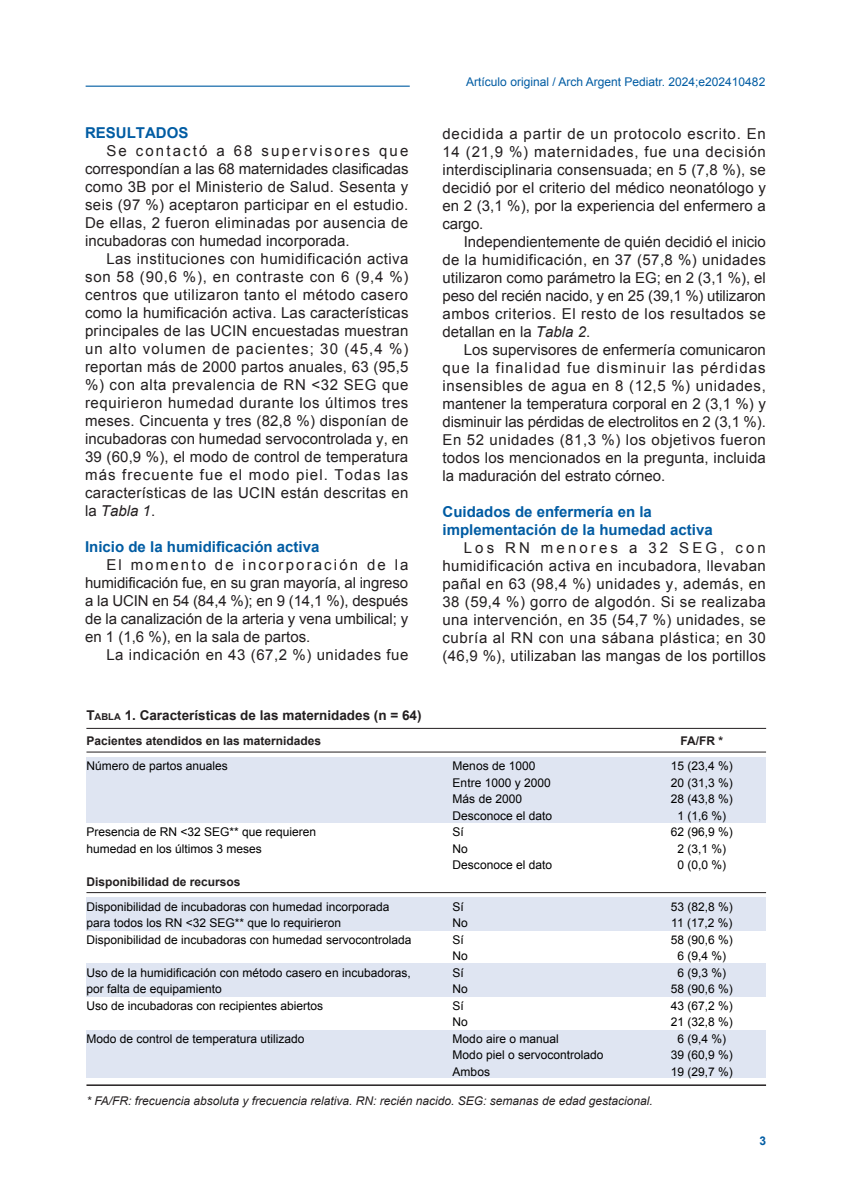
<style>
.page{position:relative;width:851px;height:1191px;background:#fff}
.page>*{position:absolute;margin:0;border:0;box-sizing:border-box;transform-origin:0 0}
._0_Texto_x10{font:15px/18px "Arial";letter-spacing:.015em;color:#231f20;text-align:justify}
._6_Sub__x10B_May-min{font:700 15px/18px "Arial";color:#015ca3}
._0_Texto_x10-2{font:15px "Arial";letter-spacing:.035em;color:#231f20}
._5_Sub__x10B_May{font:700 15px "Arial";color:#015ca3}
._9_Cuadros_Títulos_x{font:700 13.5px "Arial";color:#231f20}
._9_Cuadros_textos_x8{font:12px "Arial";color:#000}
._9_Cuadros_textos_x8-2{font:italic 12px "Arial";color:#231f20}
._9_Cuadros_textos_x8-3{font:700 12px "Arial";color:#231f20}
.t1{font:12px "Arial";color:#015ca3}
.t2{font:700 12px "Arial";color:#015ca3}
.s1{font-style:italic}
.s2{font-style:inherit}
.s3{font-size:9.45px}
</style>
<div class="page">
<hr style="left:86px;top:86px;width:323px;height:1px;background:#015ca3">
<div style="left:86px;top:757px;width:679px;height:65px;background:#dfe5f2"></div>
<div style="left:87px;top:898px;width:679px;height:33px;background:#dfe5f2"></div>
<div style="left:86px;top:963px;width:679px;height:34px;background:#dfe5f2"></div>
<div style="left:86px;top:1030px;width:679px;height:47px;background:#dfe5f2"></div>
<hr style="left:86px;top:728px;width:680px;height:1px;background:#231f20">
<hr style="left:86px;top:751px;width:680px;height:1px;background:#231f20">
<hr style="left:86px;top:892px;width:680px;height:1px;background:#231f20">
<hr style="left:86px;top:1084px;width:680px;height:2px;background:#231f20">
<p class="_5_Sub__x10B_May" style="left:85px;top:123px;width:105px">RESULTADOS</p>
<p class="_0_Texto_x10" style="left:85px;top:142px;width:325px;text-indent:21px">Se contactó a 68 supervisores que correspondían a las 68 maternidades clasificadas como 3B por el Ministerio de Salud. Sesenta y seis (97 %) aceptaron participar en el estudio.<br>De ellas, 2 fueron eliminadas por ausencia de incubadoras con humedad incorporada.</p>
<p class="_0_Texto_x10" style="left:85px;top:250px;width:325px;text-indent:21px">Las instituciones con humidificación activa son 58 (90,6 %), en contraste con 6 (9,4 %) centros que utilizaron tanto el método casero como la humificación activa. Las características principales de las UCIN encuestadas muestran un alto volumen de pacientes; 30 (45,4 %) reportan más de 2000 partos anuales, 63 (95,5 %) con alta prevalencia de RN &lt;32 SEG que requirieron humedad durante los últimos tres meses. Cincuenta y tres (82,8 %) disponían de incubadoras con humedad servocontrolada y, en 39 (60,9 %), el modo de control de temperatura más frecuente fue el modo piel. Todas las características de las UCIN están descritas en la <span class="s1">Tabla 1</span>.</p>
<p class="_6_Sub__x10B_May-min" style="left:85px;top:538px;width:236px">Inicio de la humidificación activa</p>
<p class="_0_Texto_x10" style="left:85px;top:556px;width:325px;text-indent:21px">El momento de incorporación de la humidificación fue, en su gran mayoría, al ingreso a la UCIN en 54 (84,4 %); en 9 (14,1 %), después de la canalización de la arteria y vena umbilical; y en 1 (1,6 %), en la sala de partos.</p>
<p class="_0_Texto_x10-2" style="left:106px;top:645px;width:303px">La indicación en 43 (67,2 %) unidades fue</p>
<p class="t1" style="left:466px;top:74px;width:300px">Artículo original / Arch Argent Pediatr. 2024;e202410482</p>
<p class="_0_Texto_x10" style="left:442px;top:124px;width:325px">decidida a partir de un protocolo escrito. En 14 (21,9 %) maternidades, fue una decisión interdisciplinaria consensuada; en 5 (7,8 %), se decidió por el criterio del médico neonatólogo y en 2 (3,1 %), por la experiencia del enfermero a cargo.</p>
<p class="_0_Texto_x10" style="left:442px;top:232px;width:325px;text-indent:21px">Independientemente de quién decidió el inicio de la humidificación, en 37 (57,8 %) unidades utilizaron como parámetro la EG; en 2 (3,1 %), el peso del recién nacido, y en 25 (39,1 %) utilizaron ambos criterios. El resto de los resultados se detallan en la <span class="s1">Tabla 2</span>.</p>
<p class="_0_Texto_x10" style="left:442px;top:340px;width:325px;text-indent:21px">Los supervisores de enfermería comunicaron que la finalidad fue disminuir las pérdidas insensibles de agua en 8 (12,5 %) unidades, mantener la temperatura corporal en 2 (3,1 %) y disminuir las pérdidas de electrolitos en 2 (3,1 %).<br>En 52 unidades (81,3 %) los objetivos fueron todos los mencionados en la pregunta, incluida la maduración del estrato córneo.</p>
<p class="_6_Sub__x10B_May-min" style="left:442px;top:503px;width:272px">Cuidados de enfermería en la implementación de la humedad activa</p>
<p class="_0_Texto_x10" style="left:442px;top:538px;width:325px;text-indent:21px">Los RN menores a 32 SEG, con humidificación activa en incubadora, llevaban pañal en 63 (98,4 %) unidades y, además, en 38 (59,4 %) gorro de algodón. Si se realizaba una intervención, en 35 (54,7 %) unidades, se cubría al RN con una sábana plástica; en 30 (46,9 %), utilizaban las mangas de los portillos</p>
<p class="_9_Cuadros_Títulos_x" style="left:86px;top:706px;width:337px"><span class="s2">T</span><span class="s3">abla</span> 1. Características de las maternidades (n = 64)</p>
<p class="_9_Cuadros_textos_x8-3" style="left:86px;top:733px;width:236px">Pacientes atendidos en las maternidades</p>
<p class="_9_Cuadros_textos_x8-3" style="left:680px;top:733px;width:44px">FA/FR *</p>
<p class="_9_Cuadros_textos_x8" style="left:86px;top:758px;width:143px">Número de partos anuales</p>
<p class="_9_Cuadros_textos_x8" style="left:452px;top:758px;width:84px">Menos de 1000</p>
<p class="_9_Cuadros_textos_x8" style="left:670px;top:758px;width:64px">15 (23,4 %)</p>
<p class="_9_Cuadros_textos_x8" style="left:452px;top:774px;width:100px">Entre 1000 y 2000</p>
<p class="_9_Cuadros_textos_x8" style="left:670px;top:774px;width:64px">20 (31,3 %)</p>
<p class="_9_Cuadros_textos_x8" style="left:452px;top:791px;width:71px">Más de 2000</p>
<p class="_9_Cuadros_textos_x8" style="left:670px;top:791px;width:64px">28 (43,8 %)</p>
<p class="_9_Cuadros_textos_x8" style="left:452px;top:807px;width:101px">Desconoce el dato</p>
<p class="_9_Cuadros_textos_x8" style="left:677px;top:807px;width:50px">1 (1,6 %)</p>
<p class="_9_Cuadros_textos_x8" style="left:86px;top:824px;width:231px">Presencia de RN &lt;32 SEG** que requieren</p>
<p class="_9_Cuadros_textos_x8" style="left:452px;top:824px;width:13px">Sí</p>
<p class="_9_Cuadros_textos_x8" style="left:670px;top:824px;width:64px">62 (96,9 %)</p>
<p class="_9_Cuadros_textos_x8" style="left:86px;top:840px;width:177px">humedad en los últimos 3 meses</p>
<p class="_9_Cuadros_textos_x8" style="left:452px;top:840px;width:17px">No</p>
<p class="_9_Cuadros_textos_x8" style="left:677px;top:840px;width:50px">2 (3,1 %)</p>
<p class="_9_Cuadros_textos_x8" style="left:452px;top:857px;width:101px">Desconoce el dato</p>
<p class="_9_Cuadros_textos_x8" style="left:677px;top:857px;width:50px">0 (0,0 %)</p>
<p class="_9_Cuadros_textos_x8-3" style="left:86px;top:873px;width:156px">Disponibilidad de recursos</p>
<p class="_9_Cuadros_textos_x8" style="left:86px;top:898px;width:304px">Disponibilidad de incubadoras con humedad incorporada</p>
<p class="_9_Cuadros_textos_x8" style="left:452px;top:898px;width:13px">Sí</p>
<p class="_9_Cuadros_textos_x8" style="left:670px;top:898px;width:64px">53 (82,8 %)</p>
<p class="_9_Cuadros_textos_x8" style="left:86px;top:915px;width:256px">para todos los RN &lt;32 SEG** que lo requirieron</p>
<p class="_9_Cuadros_textos_x8" style="left:452px;top:915px;width:17px">No</p>
<p class="_9_Cuadros_textos_x8" style="left:671px;top:915px;width:63px">11 (17,2 %)</p>
<p class="_9_Cuadros_textos_x8" style="left:86px;top:931px;width:326px">Disponibilidad de incubadoras con humedad servocontrolada</p>
<p class="_9_Cuadros_textos_x8" style="left:452px;top:931px;width:13px">Sí</p>
<p class="_9_Cuadros_textos_x8" style="left:670px;top:931px;width:64px">58 (90,6 %)</p>
<p class="_9_Cuadros_textos_x8" style="left:452px;top:948px;width:17px">No</p>
<p class="_9_Cuadros_textos_x8" style="left:677px;top:948px;width:50px">6 (9,4 %)</p>
<p class="_9_Cuadros_textos_x8" style="left:86px;top:964px;width:326px">Uso de la humidificación con método casero en incubadoras,</p>
<p class="_9_Cuadros_textos_x8" style="left:452px;top:964px;width:13px">Sí</p>
<p class="_9_Cuadros_textos_x8" style="left:677px;top:964px;width:50px">6 (9,3 %)</p>
<p class="_9_Cuadros_textos_x8" style="left:86px;top:981px;width:137px">por falta de equipamiento</p>
<p class="_9_Cuadros_textos_x8" style="left:452px;top:981px;width:17px">No</p>
<p class="_9_Cuadros_textos_x8" style="left:670px;top:981px;width:64px">58 (90,6 %)</p>
<p class="_9_Cuadros_textos_x8" style="left:86px;top:997px;width:238px">Uso de incubadoras con recipientes abiertos</p>
<p class="_9_Cuadros_textos_x8" style="left:452px;top:997px;width:13px">Sí</p>
<p class="_9_Cuadros_textos_x8" style="left:670px;top:997px;width:64px">43 (67,2 %)</p>
<p class="_9_Cuadros_textos_x8" style="left:452px;top:1014px;width:17px">No</p>
<p class="_9_Cuadros_textos_x8" style="left:670px;top:1014px;width:64px">21 (32,8 %)</p>
<p class="_9_Cuadros_textos_x8" style="left:86px;top:1030px;width:220px">Modo de control de temperatura utilizado</p>
<p class="_9_Cuadros_textos_x8" style="left:452px;top:1030px;width:108px">Modo aire o manual</p>
<p class="_9_Cuadros_textos_x8" style="left:677px;top:1030px;width:50px">6 (9,4 %)</p>
<p class="_9_Cuadros_textos_x8" style="left:452px;top:1047px;width:152px">Modo piel o servocontrolado</p>
<p class="_9_Cuadros_textos_x8" style="left:670px;top:1047px;width:64px">39 (60,9 %)</p>
<p class="_9_Cuadros_textos_x8" style="left:452px;top:1063px;width:39px">Ambos</p>
<p class="_9_Cuadros_textos_x8" style="left:670px;top:1063px;width:64px">19 (29,7 %)</p>
<p class="_9_Cuadros_textos_x8-2" style="left:86px;top:1093px;width:568px">* FA/FR: frecuencia absoluta y frecuencia relativa. RN: recién nacido. SEG: semanas de edad gestacional.</p>
<p class="t2" style="left:759px;top:1133px;width:8px">3</p>
</div>
